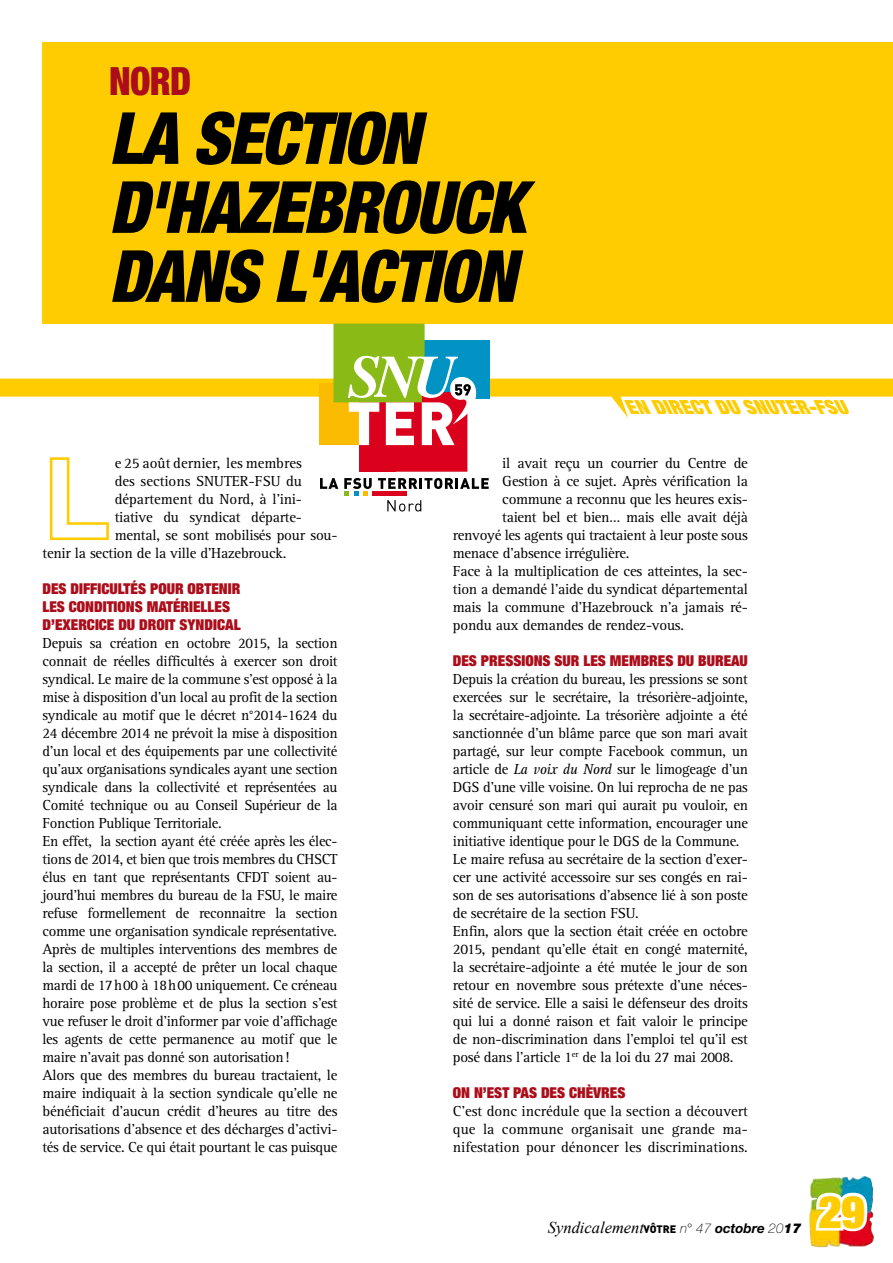
<style>
.page{position:relative;width:893px;height:1263px;background:#fff}
.page>*{position:absolute;margin:0;border:0;box-sizing:border-box;transform-origin:0 0}
.t1{font:115.8px "Helvetica Neue LT Std Bd Ou";color:#fecc00}
.t2{font:italic 900 condensed 72px/69px "Helvetica Neue LT Std";letter-spacing:-.02em;color:#000;scale:.95 1}
.t3{font:900 condensed 45px "Helvetica Neue LT Std";color:#fecc00}
.t4{font:900 condensed 39px "Helvetica Neue LT Std";color:#ab0e1a;scale:.94 1}
.t5{font:italic 900 condensed 19.5px "Helvetica Neue LT Std";color:#fecc00}
.t6{font:italic 16.5px "Times New Roman";color:#000}
.t7{font:15px/18px "Rotis Serif Std";letter-spacing:-.02em;color:#000}
.t8{font:900 condensed 15px/18px "Helvetica Neue LT Std";color:#ab0e1a}
.t9{font:15px "Rotis Serif Std";color:#000}
.s1{font-style:italic}
.s2{font-family:"DIN";font-weight:900;font-style:normal;font-size:10.65px}
.s3{font-family:"Helvetica Neue LT Std";font-weight:100;font-size:13.5px}
.s4{font-family:"Helvetica Neue LT Std";font-weight:700;font-size:13.5px}
.s5{font-family:"Helvetica Neue LT Std";font-weight:900;font-size:13.5px}
</style>
<div class="page">
<img style="left:809px;top:1176px;width:65px;height:71px">
<svg style="left:811px;top:1190px;width:59px;height:44px"></svg>
<div style="left:43px;top:43px;width:850px;height:281px;background:#fecc00"></div>
<svg style="left:0;top:324px;width:893px;height:148px"></svg>
<svg style="left:387px;top:500px;width:34px;height:11px"></svg>
<div style="left:372px;top:491px;width:35px;height:5px;background:#db001b"></div>
<svg style="left:320px;top:478px;width:18px;height:11px"></svg>
<svg style="left:344px;top:478px;width:28px;height:18px"></svg>
<svg style="left:378px;top:478px;width:111px;height:11px"></svg>
<h3 class="t4" style="left:109px;top:57px;width:89px">NORD</h3>
<h2 class="t2" style="left:109px;top:104px;width:439px">LA SECTION<br>D'HAZEBROUCK<br>DANS L'ACTION</h2>
<h3 class="t5" style="left:631px;top:395px;width:234px">ENDIRECTDUSNUTER-FSU</h3>
<h1 class="t1" style="left:43px;top:425px;width:70px">L</h1>
<p class="t9" style="left:115px;top:454px;width:189px">e 25 août dernier, les membres</p>
<p class="t9" style="left:115px;top:472px;width:189px">des sections SNUTER-FSU du</p>
<p class="t9" style="left:115px;top:490px;width:189px">département du Nord, à l’ini-</p>
<p class="t7" style="left:115px;top:508px;width:189px">tiative du syndicat départe-</p>
<p class="t7" style="left:115px;top:526px;width:224px">mental, se sont mobilisés pour sou-</p>
<p class="t7" style="left:43px;top:544px;width:245px">tenir la section de la ville d’Hazebrouck.</p>
<p class="t8" style="left:43px;top:579px;width:200px">DES DIFFICULTÉS POUR OBTENIR<br>LES CONDITIONS MATÉRIELLES<br>D’EXERCICE DU DROIT SYNDICAL</p>
<p class="t7" style="left:43px;top:634px;width:297px">Depuis sa création en octobre 2015, la section connait de réelles difficultés à exercer son droit syndical. Le maire de la commune s’est opposé à la mise à disposition d’un local au profit de la section syndicale au motif que le décret n°2014-1624 du 24 décembre 2014 ne prévoit la mise à disposition d’un local et des équipements par une collectivité qu’aux organisations syndicales ayant une section syndicale dans la collectivité et représentées au Comité technique ou au Conseil Supérieur de la Fonction Publique Territoriale.<br>En effet, la section ayant été créée après les élec&shy;tions de 2014, et bien que trois membres du CHSCT élus en tant que représentants CFDT soient au&shy;jourd’hui membres du bureau de la FSU, le maire refuse formellement de reconnaitre la section comme une organisation syndicale représentative.<br>Après de multiples interventions des membres de la section, il a accepté de prêter un local chaque mardi de 17h00 à 18h00 uniquement. Ce créneau horaire pose problème et de plus la section s’est vue refuser le droit d’informer par voie d’affichage les agents de cette permanence au motif que le maire n’avait pas donné son autorisation!<br>Alors que des membres du bureau tractaient, le maire indiquait à la section syndicale qu’elle ne bénéficiait d’aucun crédit d’heures au titre des autorisations d’absence et des décharges d’activi&shy;tés de service. Ce qui était pourtant le cas puisque</p>
<p class="t7" style="left:502px;top:454px;width:247px">il avait reçu un courrier du Centre de</p>
<p class="t7" style="left:502px;top:472px;width:247px">Gestion à ce sujet. Après vérification la</p>
<p class="t7" style="left:502px;top:490px;width:247px">commune a reconnu que les heures exis-</p>
<p class="t7" style="left:502px;top:508px;width:247px">taient bel et bien… mais elle avait déjà</p>
<p class="t7" style="left:453px;top:526px;width:296px">renvoyé les agents qui tractaient à leur poste sous</p>
<p class="t7" style="left:453px;top:544px;width:178px">menace d’absence irrégulière.</p>
<p class="t7" style="left:453px;top:562px;width:296px">Face à la multiplication de ces atteintes, la sec-</p>
<p class="t7" style="left:453px;top:580px;width:297px">tion a demandé l’aide du syndicat départemental</p>
<p class="t7" style="left:453px;top:598px;width:296px">mais la commune d’Hazebrouck n’a jamais ré-</p>
<p class="t7" style="left:453px;top:616px;width:233px">pondu aux demandes de rendez-vous.</p>
<p class="t8" style="left:453px;top:651px;width:297px">DES PRESSIONS SUR LES MEMBRES DU BUREAU</p>
<p class="t7" style="left:453px;top:670px;width:297px">Depuis la création du bureau, les pressions se sont exercées sur le secrétaire, la trésorière-adjointe, la secrétaire-adjointe. La trésorière adjointe a été sanctionnée d’un blâme parce que son mari avait partagé, sur leur compte Facebook commun, un article de <span class="s1">La voix du Nord</span> sur le limogeage d’un DGS d’une ville voisine. On lui reprocha de ne pas avoir censuré son mari qui aurait pu vouloir, en communiquant cette information, encourager une initiative identique pour le DGS de la Commune.<br>Le maire refusa au secrétaire de la section d’exer&shy;cer une activité accessoire sur ses congés en rai&shy;son de ses autorisations d’absence lié à son poste de secrétaire de la section FSU.<br>Enfin, alors que la section était créée en octobre 2015, pendant qu’elle était en congé maternité, la secrétaire-adjointe a été mutée le jour de son retour en novembre sous prétexte d’une néces&shy;sité de service. Elle a saisi le défenseur des droits qui lui a donné raison et fait valoir le principe de non-discrimination dans l’emploi tel qu’il est posé dans l’article 1<sup>er</sup> de la loi du 27 mai 2008.</p>
<p class="t8" style="left:453px;top:1083px;width:174px">ON N’EST PAS DES CHÈVRES</p>
<p class="t7" style="left:453px;top:1102px;width:296px;text-align:justify">C’est donc incrédule que la section a découvert que la commune organisait une grande ma&shy;nifestation pour dénoncer les discriminations.</p>
<p class="t6" style="left:548px;top:1218px;width:255px">Syndicalement<span class="s2">VÔTRE</span> <span class="s3">n° 47</span> <span class="s4">octobre</span> <span class="s3">20</span><span class="s5">17</span></p>
<h3 class="t3" style="left:818px;top:1183px;width:48px">29</h3>
</div>
